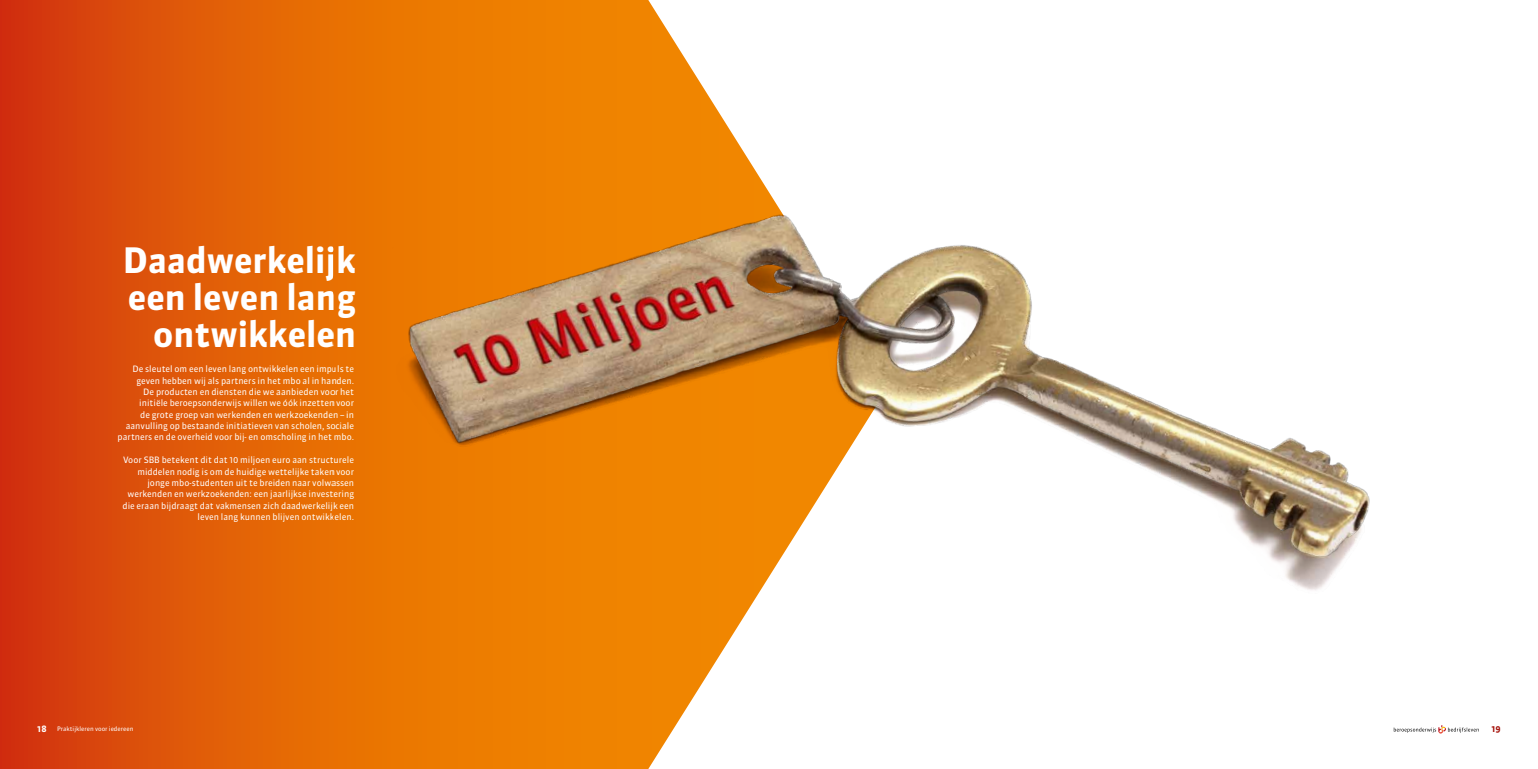
<style>
.page{position:relative;width:1538px;height:769px;background:#fff}
.page>*{position:absolute;margin:0;border:0;box-sizing:border-box;transform-origin:0 0}
.t1{font:700 35px/37.2px "Sanuk OT";color:#fff;text-align:right}
.t2{font:8.75px/11.4px "Sanuk OT";color:#fff;text-align:right}
.t3{font:700 8.75px "Sanuk OT";color:#a41008}
.t4{font:6.12px "Sanuk OT";color:#fff}
.s1{font-weight:700;font-size:8.75px}
</style>
<div class="page">
<svg style="left:0;top:0;width:662px;height:769px;background:#dd5409"></svg>
<img style="left:333px;top:22px;width:1109px;height:747px">
<svg style="left:1394px;top:725px;width:84px;height:8px"></svg>
<h1 class="t1" style="left:123px;top:242px;width:235px">Daadwerkelijk een leven lang ontwikkelen</h1>
<p class="t2" style="left:118px;top:363px;width:238px">De sleutel om een leven lang ontwikkelen een impuls te geven hebben wij als partners in het mbo al in handen.<br>De producten en diensten die we aanbieden voor het initiële beroepsonderwijs willen we óók inzetten voor<br>de grote groep van werkenden en werkzoekenden – in aanvulling op bestaande initiatieven van scholen, sociale partners en de overheid voor bij- en omscholing in het mbo.</p>
<p class="t2" style="left:122px;top:454px;width:233px">Voor SBB betekent dit dat 10 miljoen euro aan structurele middelen nodig is om de huidige wettelijke taken voor jonge mbo-studenten uit te breiden naar volwassen werkenden en werkzoekenden: een jaarlijkse investering die eraan bijdraagt dat vakmensen zich daadwerkelijk een leven lang kunnen blijven ontwikkelen.</p>
<p class="t4" style="left:37px;top:725px;width:98px"><span class="s1">18</span> Praktijkleren voor iedereen</p>
<p class="t3" style="left:1491px;top:723px;width:11px">19</p>
</div>
